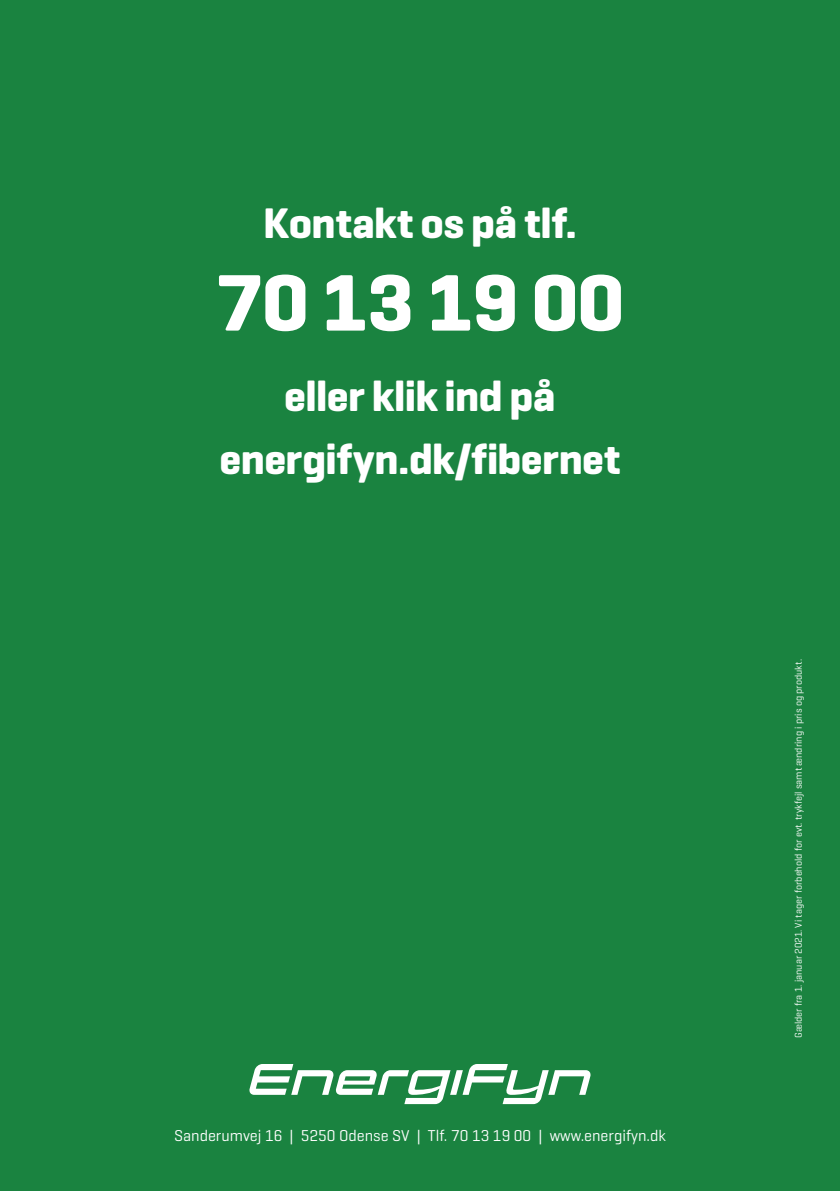
<style>
.page{position:relative;width:840px;height:1191px;background:#fff}
.page>*{position:absolute;margin:0;border:0;box-sizing:border-box;transform-origin:0 0}
.t1{font:700 81.4px "Geogrotesque";letter-spacing:-.01em;color:#fff}
.t2{font:700 43.6px/62.8px "Geogrotesque";letter-spacing:-.01em;color:#fff;text-align:center}
.t3{font:16px "Geogrotesque";color:#fff}
.t4{font:10px "Geogrotesque";color:#fff}
</style>
<div class="page">
<div style="left:0;top:0;width:839px;height:1191px;background:#1a8340"></div>
<svg style="left:249px;top:1064px;width:342px;height:40px"></svg>
<h2 class="t2" style="left:263px;top:192px;width:315px">Kontakt os på tlf.</h2>
<h1 class="t1" style="left:216px;top:252px;width:409px">70 13 19 00</h1>
<h2 class="t2" style="left:219px;top:365px;width:402px">eller klik ind på energifyn.dk/fibernet</h2>
<h3 class="t3" style="left:174px;top:1125px;width:493px">Sanderumvej 16 | 5250 Odense SV | Tlf. 70 13 19 00 | www.energifyn.dk</h3>
<p class="t4" style="left:791px;top:1037px;width:380px;rotate:-90deg">Gælder fra 1. januar 2021. Vi tager forbehold for evt. trykfejl samt ændring i pris og produkt.</p>
</div>
